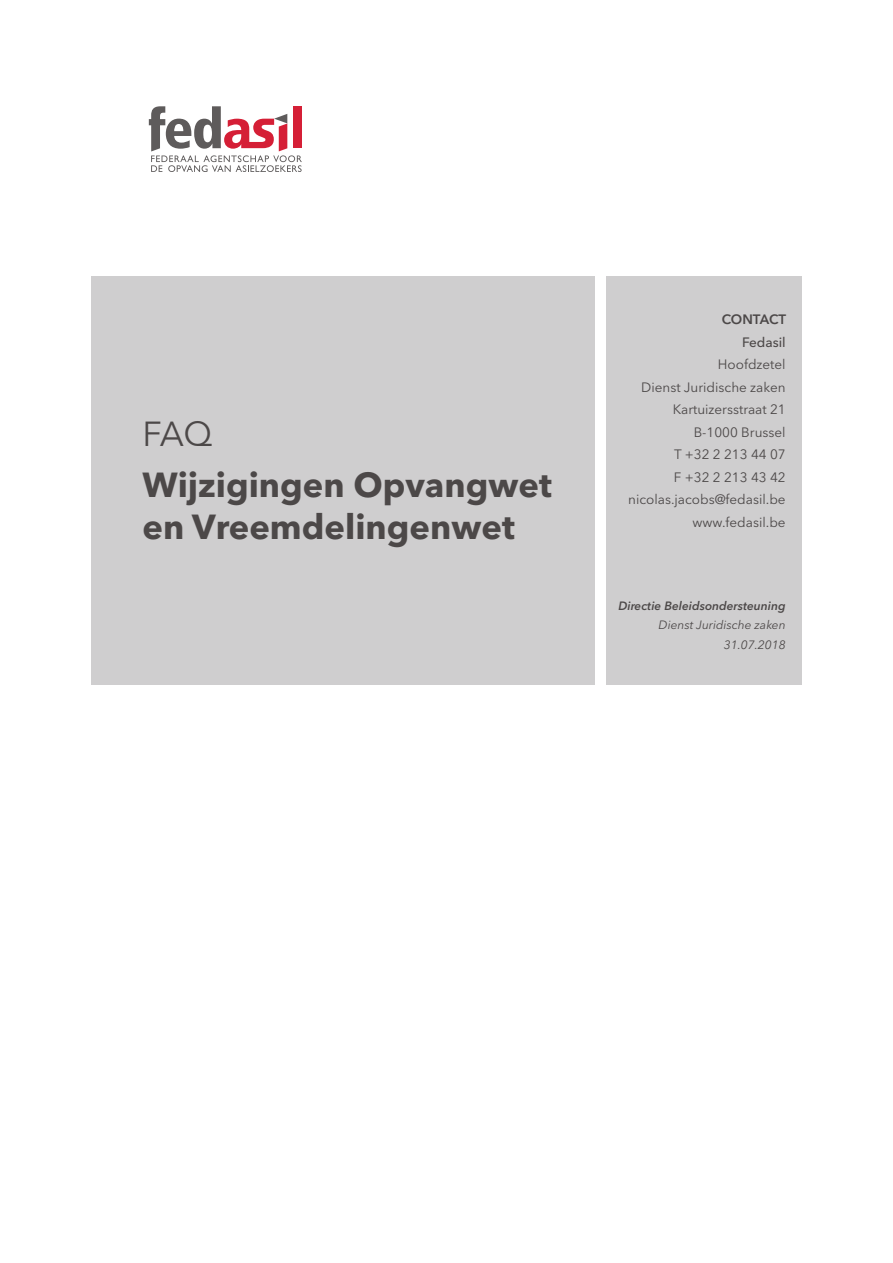
<style>
.page{position:relative;width:893px;height:1263px;background:#fff}
.page>*{position:absolute;margin:0;border:0;box-sizing:border-box;transform-origin:0 0}
.t1{font:700 34.5px/42px "Avenir Next LT Pro";color:#4c4848}
.t2{font:34.5px "Avenir Next LT Pro";color:#4c4848}
.t3{font:13.5px "Avenir Next LT Pro";color:#4c4848}
.t4{font:600 13.5px "Avenir Next LT Pro";letter-spacing:-.01em;color:#4c4848}
.t5{font:500 13.5px "Avenir Next LT Pro";color:#4c4848}
.t6{font:italic 12px "Avenir Next LT Pro";color:#4c4848}
.t7{font:italic 600 12px "Avenir Next LT Pro";color:#4c4848}
</style>
<div class="page">
<div style="left:91px;top:276px;width:504px;height:409px;background:#cfcecf"></div>
<div style="left:606px;top:276px;width:196px;height:409px;background:#cfcecf"></div>
<svg style="left:149px;top:106px;width:153px;height:66px"></svg>
<p class="t2" style="left:142px;top:413px;width:72px">FAQ</p>
<p class="t1" style="left:142px;top:464px;width:411px">Wijzigingen Opvangwet en Vreemdelingenwet</p>
<p class="t4" style="left:722px;top:311px;width:66px">CONTACT</p>
<p class="t5" style="left:742px;top:334px;width:45px">Fedasil</p>
<p class="t3" style="left:718px;top:356px;width:69px">Hoofdzetel</p>
<p class="t3" style="left:641px;top:379px;width:146px">Dienst Juridische zaken</p>
<p class="t3" style="left:673px;top:401px;width:114px">Kartuizersstraat 21</p>
<p class="t3" style="left:694px;top:424px;width:94px">B-1000 Brussel</p>
<p class="t3" style="left:674px;top:446px;width:113px">T +32 2 213 44 07</p>
<p class="t3" style="left:674px;top:469px;width:113px">F +32 2 213 43 42</p>
<p class="t3" style="left:628px;top:491px;width:159px">nicolas.jacobs@fedasil.be</p>
<p class="t3" style="left:692px;top:514px;width:95px">www.fedasil.be</p>
<p class="t7" style="left:618px;top:598px;width:169px">Directie Beleidsondersteuning</p>
<p class="t6" style="left:659px;top:618px;width:129px">Dienst Juridische zaken</p>
<p class="t6" style="left:724px;top:637px;width:63px">31.07.2018</p>
</div>
